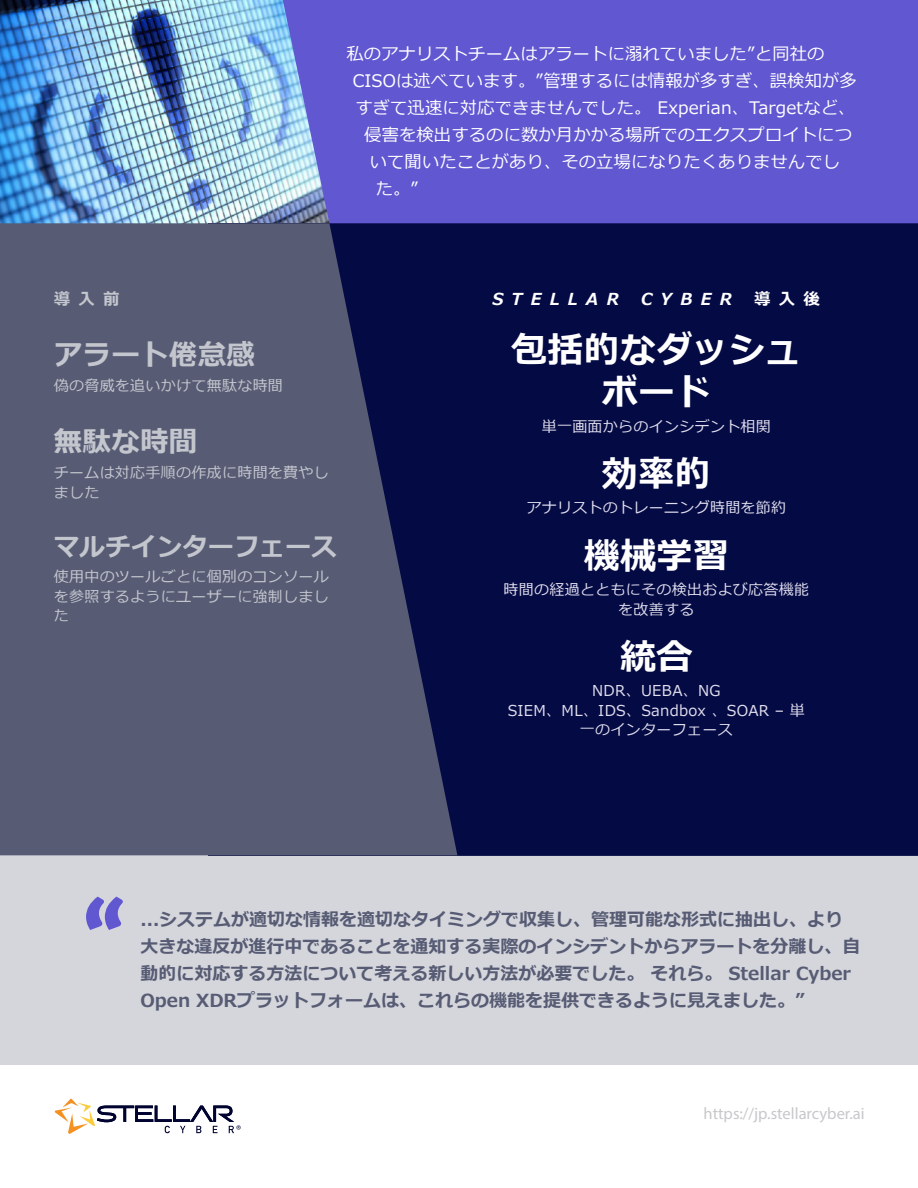
<style>
.page{position:relative;width:918px;height:1188px;background:#fff}
.page>*{position:absolute;margin:0;border:0;box-sizing:border-box;transform-origin:0 0}
.t1{font:900 105px "Lato";color:#6157d0}
.t2{font:700 36px/42px "Meiryo";letter-spacing:.01em;color:#fff;text-align:center}
.t3{font:700 28.5px "Meiryo";letter-spacing:.01em;color:#c4c6ce}
.t4{font:700 25.5px "Meiryo";letter-spacing:.01em;color:#c4c6ce}
.t5{font:700 18px/27px "Meiryo";color:#575c74}
.t6{font:17.25px "Meiryo";letter-spacing:.01em;color:#fff}
.t7{font:16.5px "Myriad Pro";color:#c7c8ca}
.t8{font:italic 700 16.5px "Meiryo";letter-spacing:.5em;color:#fff}
.t9{font:italic 700 16.5px "Meiryo";color:#c4c6ce}
.t10{font:15px/19.5px "Meiryo";letter-spacing:.02em;color:#e0ddee;text-align:center}
.t11{font:15px/19.5px "Meiryo";letter-spacing:.02em;color:#c4c6ce}
</style>
<div class="page">
<img style="left:0;top:0;width:283px;height:223px">
<div style="left:209px;top:223px;width:709px;height:632px;background:#040a43"></div>
<svg style="left:0;top:223px;width:457px;height:632px;background:#4b506d"></svg>
<div style="left:283px;top:0;width:635px;height:223px;background:#6157d0"></div>
<svg style="left:55px;top:1099px;width:186px;height:35px"></svg>
<div style="left:0;top:855px;width:918px;height:210px;background:#d5d6dc"></div>
<p class="t6" style="left:346px;top:41px;width:480px">私のアナリストチームはアラートに溺れていました”と同社の</p>
<p class="t6" style="left:353px;top:68px;width:506px">CISOは述べています。”管理するには情報が多すぎ、誤検知が多</p>
<p class="t6" style="left:355px;top:95px;width:502px">すぎて迅速に対応できませんでした。 Experian、Targetなど、</p>
<p class="t6" style="left:364px;top:122px;width:489px">侵害を検出するのに数か月かかる場所でのエクスプロイトにつ</p>
<p class="t6" style="left:370px;top:149px;width:472px">いて聞いたことがあり、その立場になりたくありませんでし</p>
<p class="t6" style="left:376px;top:176px;width:44px">た。”</p>
<p class="t9" style="left:54px;top:287px;width:67px">導入前</p>
<p class="t8" style="left:492px;top:287px;width:128px">STELLAR</p>
<p class="t8" style="left:641px;top:287px;width:93px">CYBER</p>
<p class="t8" style="left:754px;top:287px;width:67px">導入後</p>
<p class="t3" style="left:54px;top:335px;width:203px">アラート倦怠感</p>
<p class="t11" style="left:54px;top:377px;width:231px">偽の脅威を追いかけて無駄な時間</p>
<p class="t3" style="left:54px;top:422px;width:145px">無駄な時間</p>
<p class="t11" style="left:54px;top:464px;width:277px">チームは対応手順の作成に時間を費やしました</p>
<p class="t4" style="left:54px;top:529px;width:285px">マルチインターフェース</p>
<p class="t11" style="left:54px;top:568px;width:277px;text-align:justify">使用中のツールごとに個別のコンソールを参照するようにユーザーに強制しました</p>
<p class="t2" style="left:511px;top:331px;width:292px">包括的なダッシュボード</p>
<p class="t10" style="left:542px;top:417px;width:231px">単一画面からのインシデント相関</p>
<p class="t2" style="left:602px;top:455px;width:110px">効率的</p>
<p class="t10" style="left:526px;top:499px;width:261px">アナリストのトレーニング時間を節約</p>
<p class="t2" style="left:584px;top:537px;width:147px">機械学習</p>
<p class="t10" style="left:503px;top:581px;width:307px">時間の経過とともにその検出および応答機能を改善する</p>
<p class="t2" style="left:620px;top:638px;width:74px">統合</p>
<p class="t10" style="left:508px;top:682px;width:299px">NDR、UEBA、NG<br>SIEM、ML、IDS、Sandbox 、SOAR – 単一のインターフェース</p>
<p class="t1" style="left:82px;top:880px;width:45px">“</p>
<p class="t5" style="left:141px;top:907px;width:721px">...システムが適切な情報を適切なタイミングで収集し、管理可能な形式に抽出し、より大きな違反が進行中であることを通知する実際のインシデントからアラートを分離し、自動的に対応する方法について考える新しい方法が必要でした。 それら。 Stellar Cyber Open XDRプラットフォームは、これらの機能を提供できるように見えました。”</p>
<p class="t7" style="left:704px;top:1103px;width:163px">https://jp.stellarcyber.ai</p>
</div>
